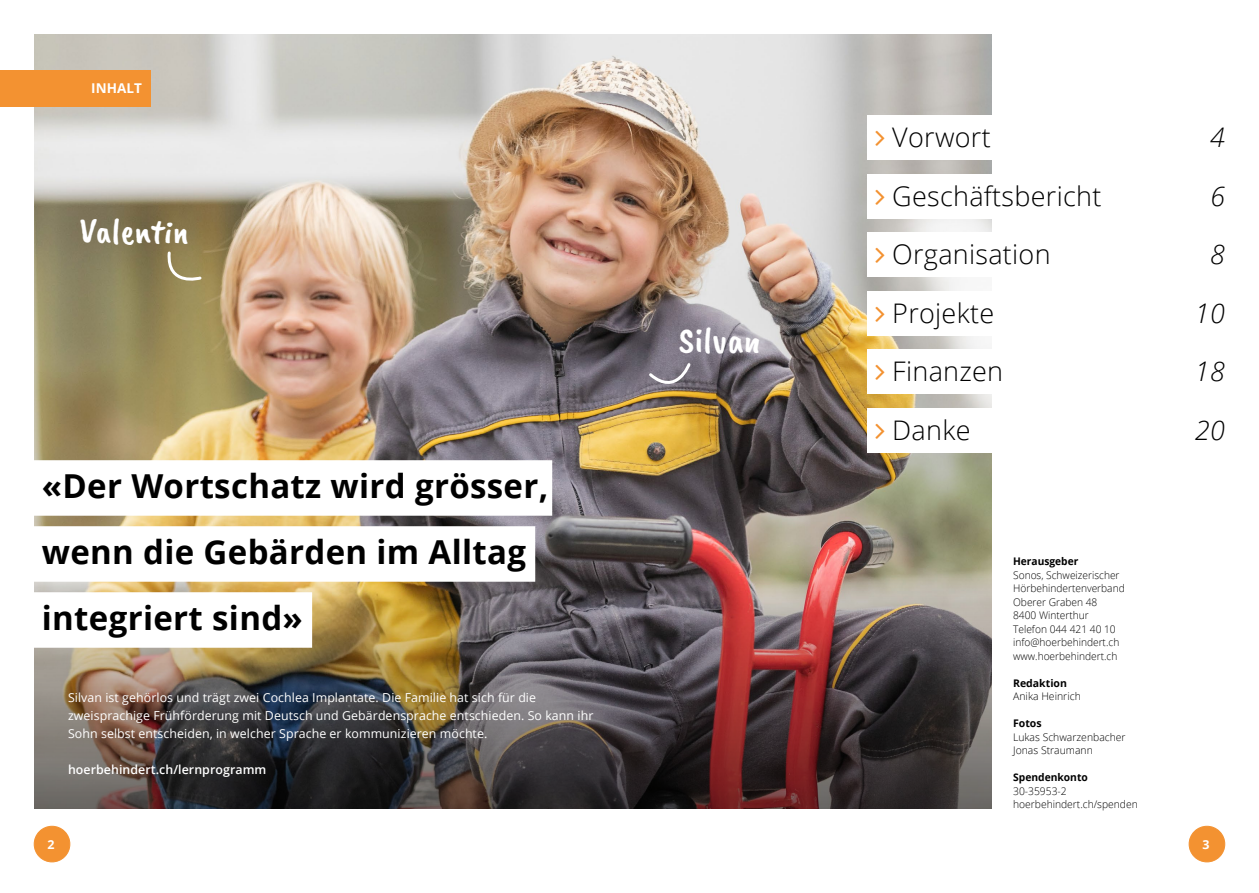
<style>
.page{position:relative;width:1259px;height:893px;background:#fff}
.page>*{position:absolute;margin:0;border:0;box-sizing:border-box;transform-origin:0 0}
.t1{font:36px "Caveat Brush";letter-spacing:.01em;color:#fff}
.t2{font:700 33px/66px "Open Sans";letter-spacing:.01em;color:#000}
.t3{font:300 27px "Open Sans";letter-spacing:.01em;color:#000}
.t4{font:italic 300 27px "Open Sans";color:#000}
.t5{font:700 13.5px "Open Sans";letter-spacing:.005em;color:#fff}
.t6{font:12.3px/18px "Open Sans";letter-spacing:.005em;color:#fff}
.t7{font:600 12.3px "Open Sans";letter-spacing:.005em;color:#fff}
.t8{font:700 12.3px "Open Sans";color:#fff}
.t9{font:300 10.5px/13.5px "Open Sans";color:#000}
.t10{font:700 10.5px "Open Sans";color:#000}
</style>
<div class="page">
<div style="left:34px;top:826px;width:36px;height:36px;background:#f39231;border-radius:50%"></div>
<div style="left:34px;top:826px;width:36px;height:36px;border:1px solid #f39231;border-radius:50%"></div>
<div style="left:1189px;top:826px;width:35px;height:36px;background:#f39231;border-radius:50%"></div>
<div style="left:1189px;top:826px;width:36px;height:36px;border:1px solid #f39231;border-radius:50%"></div>
<img style="left:34px;top:34px;width:958px;height:288px">
<img style="left:34px;top:322px;width:958px;height:486px">
<div style="left:867px;top:116px;width:366px;height:44px;background:#fff"></div>
<div style="left:867px;top:174px;width:366px;height:45px;background:#fff"></div>
<div style="left:867px;top:233px;width:366px;height:44px;background:#fff"></div>
<div style="left:867px;top:291px;width:366px;height:45px;background:#fff"></div>
<div style="left:867px;top:350px;width:366px;height:44px;background:#fff"></div>
<div style="left:867px;top:408px;width:366px;height:45px;background:#fff"></div>
<div style="left:33px;top:460px;width:519px;height:56px;background:#fff"></div>
<div style="left:33px;top:526px;width:502px;height:56px;background:#fff"></div>
<div style="left:33px;top:592px;width:279px;height:56px;background:#fff"></div>
<svg style="left:646px;top:362px;width:46px;height:35px;background:#95887e"></svg>
<svg style="left:166px;top:250px;width:37px;height:37px"></svg>
<div style="left:0;top:70px;width:151px;height:36px;background:#f39231"></div>
<p class="t5" style="left:91px;top:79px;width:52px">INHALT</p>
<h1 class="t1" style="left:80px;top:210px;width:111px">Valentin</h1>
<h2 class="t2" style="left:42px;top:453px;width:508px">«Der Wortschatz wird grösser, wenn die Gebärden im Alltag integriert sind»</h2>
<p class="t6" style="left:68px;top:688px;width:527px">Silvan ist gehörlos und trägt zwei Cochlea Implantate. Die Familie hat sich für die zweisprachige Frühförderung mit Deutsch und Gebärdensprache entschieden. So kann ihr<br>Sohn selbst entscheiden, in welcher Sprache er kommunizieren möchte.</p>
<p class="t7" style="left:68px;top:761px;width:200px">hoerbehindert.ch/lernprogramm</p>
<h1 class="t1" style="left:679px;top:320px;width:82px">Silvan</h1>
<h3 class="t3" style="left:892px;top:119px;width:100px">Vorwort</h3>
<h3 class="t4" style="left:1210px;top:119px;width:16px">4</h3>
<h3 class="t3" style="left:892px;top:177px;width:211px">Geschäftsbericht</h3>
<h3 class="t4" style="left:1210px;top:177px;width:16px">6</h3>
<h3 class="t3" style="left:892px;top:236px;width:160px">Organisation</h3>
<h3 class="t4" style="left:1210px;top:236px;width:16px">8</h3>
<h3 class="t3" style="left:892px;top:294px;width:103px">Projekte</h3>
<h3 class="t4" style="left:1195px;top:294px;width:32px">10</h3>
<h3 class="t3" style="left:892px;top:353px;width:112px">Finanzen</h3>
<h3 class="t4" style="left:1195px;top:353px;width:32px">18</h3>
<h3 class="t3" style="left:892px;top:411px;width:80px">Danke</h3>
<h3 class="t4" style="left:1195px;top:411px;width:32px">20</h3>
<p class="t10" style="left:1013px;top:554px;width:67px">Herausgeber</p>
<p class="t9" style="left:1013px;top:568px;width:113px">Sonos, Schweizerischer<br>Hörbehindertenverband<br>Oberer Graben 48<br>8400 Winterthur<br>Telefon 044 421 40 10 info@hoerbehindert.ch www.hoerbehindert.ch</p>
<p class="t10" style="left:1013px;top:675px;width:55px">Redaktion</p>
<p class="t9" style="left:1013px;top:689px;width:69px">Anika Heinrich</p>
<p class="t10" style="left:1013px;top:716px;width:30px">Fotos</p>
<p class="t9" style="left:1013px;top:730px;width:114px">Lukas Schwarzenbacher<br>Jonas Straumann</p>
<p class="t10" style="left:1013px;top:770px;width:76px">Spendenkonto</p>
<p class="t9" style="left:1013px;top:784px;width:126px">30-35953-2 hoerbehindert.ch/spenden</p>
<p class="t8" style="left:48px;top:836px;width:9px">2</p>
<p class="t8" style="left:1202px;top:836px;width:9px">3</p>
</div>
